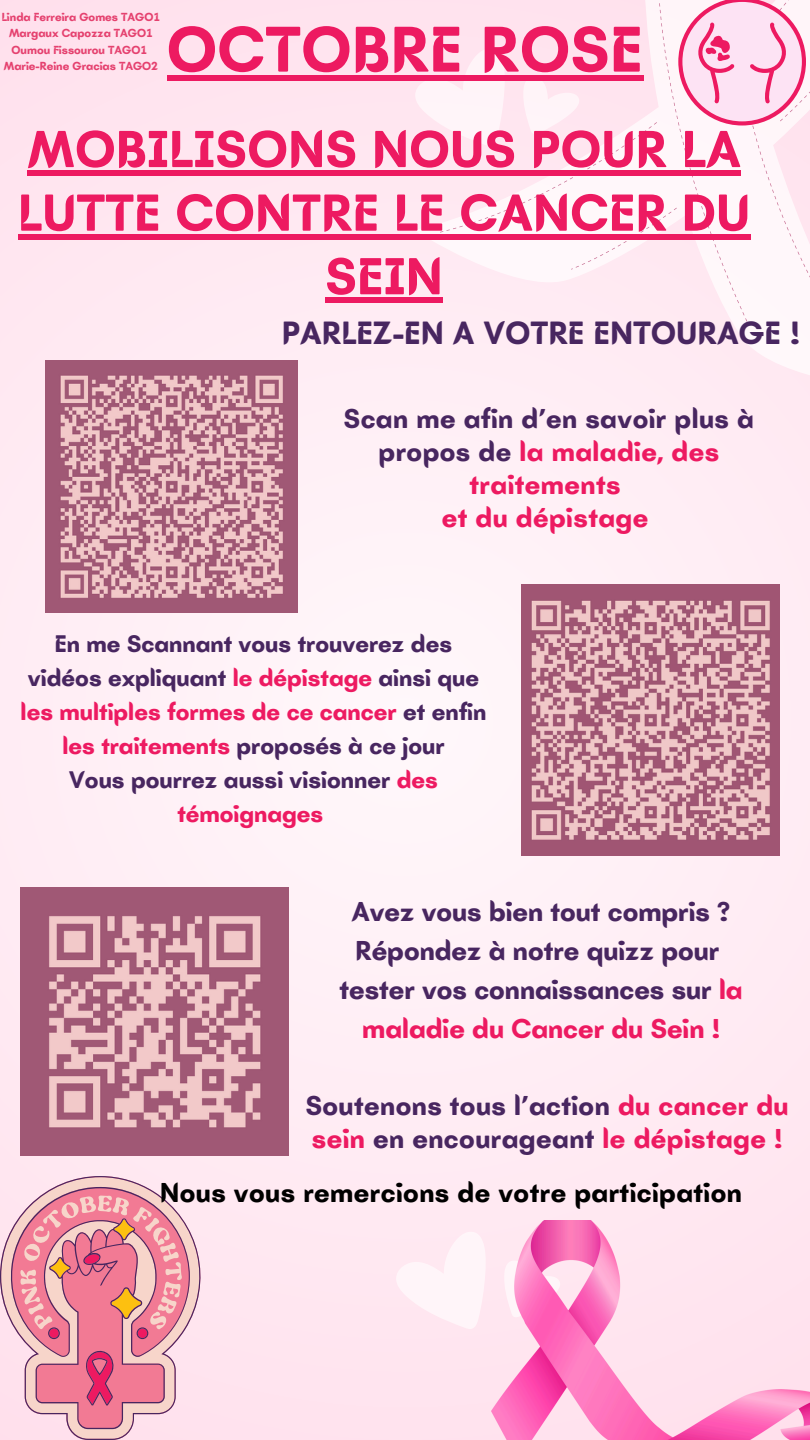
<style>
.page{position:relative;width:810px;height:1440px;background:#ffecf4}
.page>*{position:absolute;margin:0;border:0;box-sizing:border-box;transform-origin:0 0}
.t1{font:700 66px "Batangas";letter-spacing:.015em;color:#ed1a61}
.t2{font:700 53.2px/63.6px "Batangas";letter-spacing:.015em;color:#ed1a61;text-align:center}
.t3{font:700 33px "Batangas";letter-spacing:.015em;color:#482660}
.t4{font:700 28px/39px "Batangas";color:#482660;text-align:center}
.t5{font:700 28px/33px "Batangas";letter-spacing:.015em;color:#ed1a61;text-align:center}
.t6{font:700 28px "Batangas";letter-spacing:.015em;color:#000}
.t7{font:700 24.6px/34px "Batangas";color:#482660;text-align:center}
.t8{font:700 12px "Batangas";color:#e5416f}
.s1{color:#482660}
.s2{color:#ed1a61}
</style>
<div class="page">
<img style="left:521px;top:585px;width:259px;height:270px">
<svg style="left:372px;top:0;width:438px;height:375px"></svg>
<svg style="left:0;top:1176px;width:214px;height:264px"></svg>
<img style="left:45px;top:361px;width:252px;height:252px">
<img style="left:21px;top:888px;width:267px;height:268px">
<img style="left:491px;top:1221px;width:319px;height:219px">
<div style="left:28px;top:170px;width:713px;height:6px;background:#ed1a61"></div>
<div style="left:18px;top:234px;width:733px;height:5px;background:#ed1a61"></div>
<div style="left:326px;top:298px;width:117px;height:5px;background:#ed1a61"></div>
<div style="left:167px;top:75px;width:476px;height:6px;background:#ed1a61"></div>
<h2 class="t8" style="left:2px;top:10px;width:160px">Linda Ferreira Gomes TAGO1</h2>
<h3 class="t8" style="left:9px;top:26px;width:145px">Margaux Capozza TAGO1</h3>
<p class="t8" style="left:12px;top:43px;width:137px">Oumou Fissourou TAGO1</p>
<h4 class="t8" style="left:4px;top:59px;width:156px">Marie-Reine Gracias TAGO2</h4>
<h1 class="t1" style="left:167px;top:10px;width:477px">OCTOBRE ROSE</h1>
<p class="t2" style="left:18px;top:117px;width:733px">MOBILISONS NOUS POUR LA<br>LUTTE CONTRE LE CANCER DU<br>SEIN</p>
<p class="t3" style="left:282px;top:313px;width:519px">PARLEZ-EN A VOTRE ENTOURAGE !</p>
<p class="t5" style="left:344px;top:402px;width:412px"><span class="s1">Scan me afin d’en savoir plus à propos de</span> la maladie, des traitements<br>et du dépistage</p>
<p class="t7" style="left:21px;top:627px;width:467px">En me Scannant vous trouverez des vidéos expliquant <span class="s2">le dépistage</span> ainsi que <span class="s2">les multiples formes de ce cancer</span> et enfin <span class="s2">les traitements</span> proposés à ce jour<br>Vous pourrez aussi visionner <span class="s2">des témoignages</span></p>
<p class="t4" style="left:340px;top:892px;width:405px">Avez vous bien tout compris ?<br>Répondez à notre quizz pour tester vos connaissances sur <span class="s2">la maladie du Cancer du Sein !</span></p>
<p class="t4" style="left:306px;top:1089px;width:484px;line-height:33px;text-align:left">Soutenons tous l’action <span class="s2">du cancer du sein</span> en encourageant <span class="s2">le dépistage !</span></p>
<h5 class="t6" style="left:160px;top:1175px;width:583px">Nous vous remercions de votre participation</h5>
</div>
